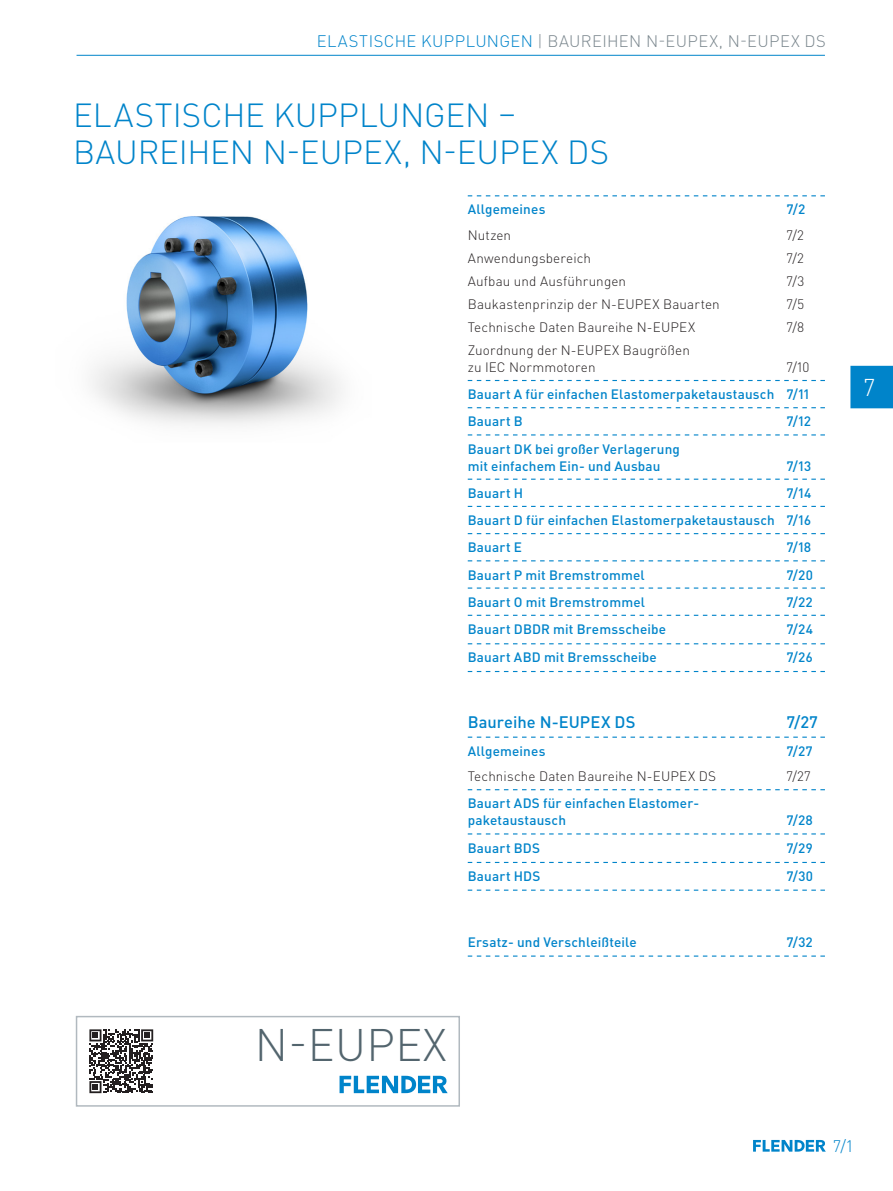
<style>
.page{position:relative;width:893px;height:1191px;background:#fff}
.page>*{position:absolute;margin:0;border:0;box-sizing:border-box;transform-origin:0 0}
.t1{font:300 45px "DIN Pro";letter-spacing:.01em;color:#53656e}
.t2{font:300 33px/36.3px "DIN Pro";color:#0084ca}
.t3{font:300 24px "DIN Pro";color:#fff}
.t4{font:300 16.5px "DIN Pro";letter-spacing:.025em;color:#7a868d}
.t5{font:500 16.5px "DIN Pro";letter-spacing:.005em;color:#0084ca}
.t6{font:300 16.5px "DIN Pro";color:#0084ca}
.t7{font:500 13.5px/27.2px "DIN Pro";letter-spacing:.01em;color:#0084ca}
.t8{font:300 13.5px/17px "DIN Pro";letter-spacing:.01em;color:#231f20}
.s1{color:#0084ca}
</style>
<div class="page">
<hr style="left:77px;top:55px;width:748px;height:1px;background:#0084ca">
<img style="left:91px;top:216px;width:251px;height:209px">
<svg style="left:340px;top:1075px;width:108px;height:18px"></svg>
<div style="left:76px;top:1015px;width:384px;height:91px;border:2px solid #b1b9bf"></div>
<svg style="left:468px;top:195px;width:357px;height:1px"></svg>
<svg style="left:468px;top:380px;width:357px;height:1px"></svg>
<svg style="left:468px;top:407px;width:357px;height:1px"></svg>
<svg style="left:468px;top:434px;width:357px;height:1px"></svg>
<svg style="left:468px;top:478px;width:357px;height:2px"></svg>
<svg style="left:468px;top:506px;width:357px;height:1px"></svg>
<svg style="left:468px;top:533px;width:357px;height:1px"></svg>
<svg style="left:468px;top:560px;width:357px;height:1px"></svg>
<svg style="left:468px;top:587px;width:357px;height:1px"></svg>
<svg style="left:468px;top:615px;width:357px;height:1px"></svg>
<svg style="left:468px;top:643px;width:357px;height:1px"></svg>
<svg style="left:468px;top:671px;width:357px;height:1px"></svg>
<svg style="left:468px;top:736px;width:357px;height:1px"></svg>
<svg style="left:468px;top:789px;width:357px;height:1px"></svg>
<svg style="left:468px;top:833px;width:357px;height:1px"></svg>
<svg style="left:468px;top:862px;width:357px;height:1px"></svg>
<svg style="left:468px;top:889px;width:357px;height:1px"></svg>
<svg style="left:468px;top:955px;width:357px;height:1px"></svg>
<svg style="left:89px;top:1029px;width:64px;height:64px"></svg>
<svg style="left:753px;top:1140px;width:73px;height:11px"></svg>
<div style="left:850px;top:366px;width:43px;height:42px;background:#0084ca"></div>
<p class="t4" style="left:317px;top:28px;width:510px"><span class="s1">ELASTISCHE KUPPLUNGEN</span> | BAUREIHEN N-EUPEX, N-EUPEX DS</p>
<h2 class="t2" style="left:73px;top:95px;width:538px">ELASTISCHE KUPPLUNGEN –<br>BAUREIHEN N-EUPEX, N-EUPEX DS</h2>
<p class="t7" style="left:468px;top:195px;width:79px">Allgemeines</p>
<p class="t7" style="left:787px;top:195px;width:20px">7/2</p>
<p class="t8" style="left:468px;top:225px;width:45px">Nutzen</p>
<p class="t8" style="left:787px;top:225px;width:19px">7/2</p>
<p class="t8" style="left:468px;top:248px;width:125px">Anwendungsbereich</p>
<p class="t8" style="left:787px;top:248px;width:19px">7/2</p>
<p class="t8" style="left:468px;top:271px;width:160px">Aufbau und Ausführungen</p>
<p class="t8" style="left:787px;top:271px;width:19px">7/3</p>
<p class="t8" style="left:468px;top:294px;width:254px">Baukastenprinzip der N-EUPEX Bauarten</p>
<p class="t8" style="left:787px;top:294px;width:19px">7/5</p>
<p class="t8" style="left:468px;top:317px;width:229px">Technische Daten Baureihe N-EUPEX</p>
<p class="t8" style="left:787px;top:317px;width:19px">7/8</p>
<p class="t8" style="left:468px;top:340px;width:224px">Zuordnung der N-EUPEX Baugrößen zu IEC Normmotoren</p>
<p class="t8" style="left:787px;top:357px;width:24px">7/10</p>
<p class="t7" style="left:468px;top:380px;width:343px">Bauart A für einfachen Elastomerpaketaustausch 7/11<br>Bauart B</p>
<p class="t7" style="left:787px;top:407px;width:26px">7/12</p>
<p class="t7" style="left:468px;top:439px;width:214px;line-height:17px">Bauart DK bei großer Verlagerung mit einfachem Ein- und Ausbau</p>
<p class="t7" style="left:787px;top:451px;width:26px">7/13</p>
<p class="t7" style="left:468px;top:478px;width:345px;text-align:justify;text-indent:319px">7/14<br>Bauart D für einfachen Elastomerpaketaustausch 7/16<br>Bauart E</p>
<p class="t7" style="left:468px;top:478px;width:57px">Bauart H</p>
<p class="t7" style="left:787px;top:533px;width:26px">7/18</p>
<p class="t7" style="left:468px;top:560px;width:178px">Bauart P mit Bremstrommel</p>
<p class="t7" style="left:787px;top:560px;width:28px">7/20</p>
<p class="t7" style="left:468px;top:587px;width:179px">Bauart O mit Bremstrommel</p>
<p class="t7" style="left:787px;top:587px;width:27px">7/22</p>
<p class="t7" style="left:468px;top:614px;width:200px">Bauart DBDR mit Bremsscheibe</p>
<p class="t7" style="left:787px;top:614px;width:28px">7/24</p>
<p class="t7" style="left:468px;top:643px;width:191px">Bauart ABD mit Bremsscheibe</p>
<p class="t7" style="left:787px;top:643px;width:27px">7/26</p>
<p class="t5" style="left:468px;top:709px;width:169px">Baureihe N-EUPEX DS</p>
<p class="t5" style="left:787px;top:709px;width:33px">7/27</p>
<p class="t7" style="left:468px;top:736px;width:79px">Allgemeines</p>
<p class="t7" style="left:787px;top:736px;width:27px">7/27</p>
<p class="t8" style="left:468px;top:766px;width:250px">Technische Daten Baureihe N-EUPEX DS</p>
<p class="t8" style="left:787px;top:766px;width:25px">7/27</p>
<p class="t7" style="left:468px;top:794px;width:233px;line-height:17px">Bauart ADS für einfachen Elastomer&shy;paketaustausch</p>
<p class="t7" style="left:787px;top:806px;width:28px">7/28</p>
<p class="t7" style="left:468px;top:833px;width:74px">Bauart BDS</p>
<p class="t7" style="left:787px;top:833px;width:27px">7/29</p>
<p class="t7" style="left:468px;top:861px;width:74px">Bauart HDS</p>
<p class="t7" style="left:787px;top:861px;width:28px">7/30</p>
<p class="t7" style="left:468px;top:927px;width:171px">Ersatz- und Verschleißteile</p>
<p class="t7" style="left:787px;top:927px;width:28px">7/32</p>
<h3 class="t3" style="left:864px;top:369px;width:12px">7</h3>
<h1 class="t1" style="left:255px;top:1011px;width:193px">N-EUPEX</h1>
<p class="t6" style="left:833px;top:1133px;width:20px">7/1</p>
</div>
